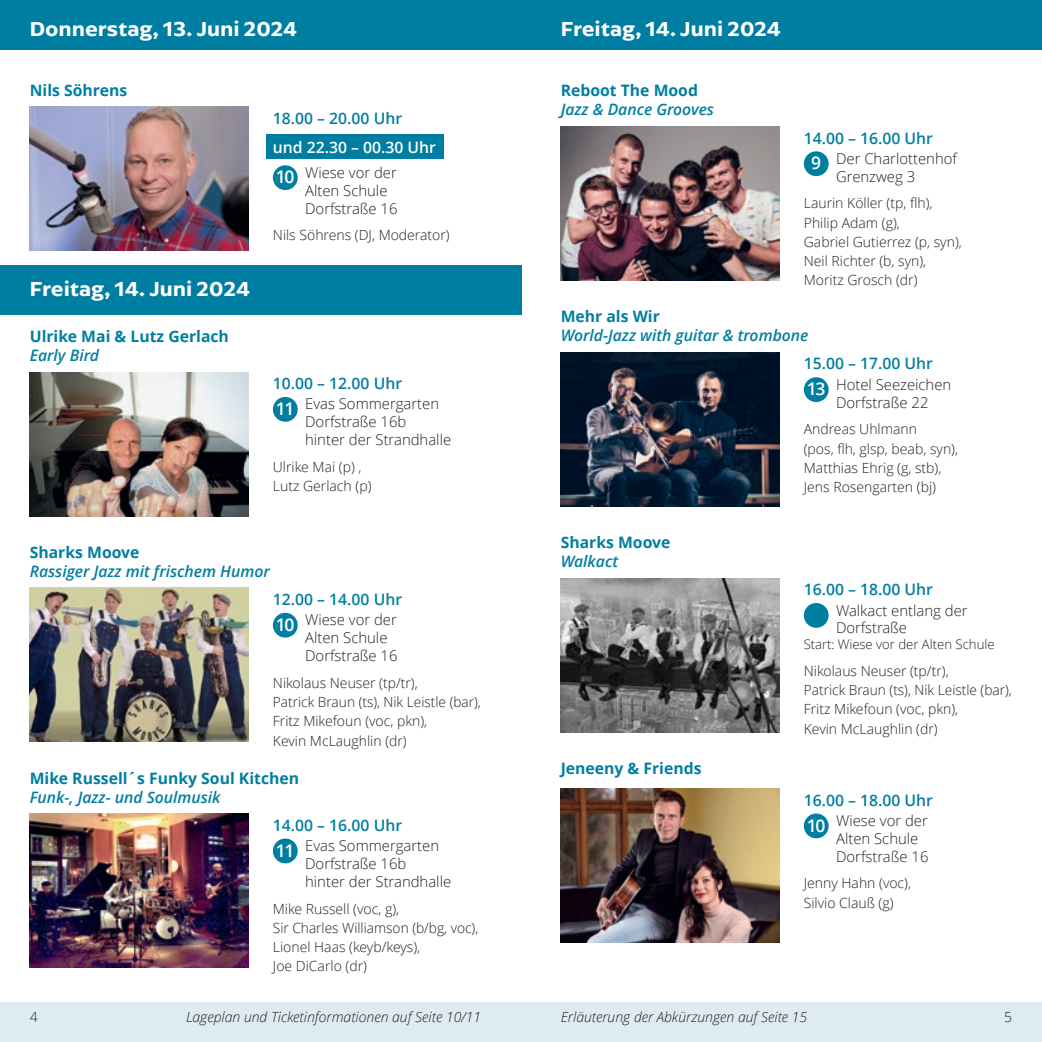
<style>
.page{position:relative;width:1042px;height:1042px;background:#fff}
.page>*{position:absolute;margin:0;border:0;box-sizing:border-box;transform-origin:0 0}
.Jazz24_Datum{font:600 21px "Arpona Sans";color:#fff}
.t1{font:600 17.5px "Open Sans";letter-spacing:-.075em;color:#fff}
.Jazz23_Tabelle_Konzert{font:700 15.75px "Open Sans";color:#007ea1}
.Jazz23_Tabelle_Konzertmotto{font:italic 600 15.75px "Open Sans";color:#007ea1}
.Jazz23_Tabelle_Uhrzeit{font:600 15.75px "Open Sans";color:#007ea1}
.Jazz23_Tabelle_Uhrzeit-2{font:600 15.75px "Open Sans";color:#fff}
.Jazz24_Tabelle_Ort{font:300 14.88px/17.8px "Open Sans";color:#231f20}
.Jazz23_Tabelle_Musiker{font:300 14px/19.2px "Open Sans";color:#231f20}
.Jazz24_Info_Seitenfuß{font:italic 300 14px "Open Sans";color:#231f20}
.Seitenzahl{font:300 14px "Open Sans";color:#231f20}
.Jazz24_Tabelle_Ort-2{font:300 13.12px "Open Sans";color:#231f20}
</style>
<div class="page">
<div style="left:266px;top:134px;width:177px;height:25px;background:#007ea1"></div>
<div style="left:0;top:265px;width:521px;height:50px;background:#007ea1"></div>
<img style="left:30px;top:107px;width:218px;height:144px">
<div style="left:273px;top:165px;width:25px;height:25px;background:#007ea1;border-radius:50%"></div>
<img style="left:30px;top:372px;width:218px;height:144px">
<div style="left:273px;top:397px;width:25px;height:25px;background:#007ea1;border-radius:50%"></div>
<img style="left:30px;top:588px;width:218px;height:154px">
<div style="left:273px;top:613px;width:25px;height:24px;background:#007ea1;border-radius:50%"></div>
<img style="left:30px;top:814px;width:218px;height:153px">
<div style="left:273px;top:838px;width:25px;height:25px;background:#007ea1;border-radius:50%"></div>
<img style="left:561px;top:126px;width:218px;height:154px">
<div style="left:804px;top:151px;width:24px;height:25px;background:#007ea1;border-radius:50%"></div>
<img style="left:561px;top:352px;width:218px;height:154px">
<div style="left:804px;top:377px;width:24px;height:25px;background:#007ea1;border-radius:50%"></div>
<img style="left:561px;top:578px;width:218px;height:154px">
<div style="left:804px;top:603px;width:24px;height:25px;background:#007ea1;border-radius:50%"></div>
<img style="left:561px;top:789px;width:218px;height:153px">
<div style="left:804px;top:813px;width:24px;height:25px;background:#007ea1;border-radius:50%"></div>
<div style="left:521px;top:0;width:521px;height:50px;background:#007ea1"></div>
<div style="left:0;top:0;width:521px;height:50px;background:#007ea1"></div>
<div style="left:521px;top:1002px;width:521px;height:40px;background:#deebf1"></div>
<div style="left:0;top:1002px;width:521px;height:40px;background:#deebf1"></div>
<p class="Jazz24_Datum" style="left:30px;top:14px;width:269px">Donnerstag, 13. Juni 2024</p>
<p class="Jazz24_Datum" style="left:561px;top:14px;width:222px">Freitag, 14. Juni 2024</p>
<p class="Jazz23_Tabelle_Konzert" style="left:30px;top:80px;width:99px">Nils Söhrens</p>
<p class="Jazz24_Datum" style="left:30px;top:275px;width:222px">Freitag, 14. Juni 2024</p>
<p class="Jazz23_Tabelle_Konzert" style="left:30px;top:325px;width:201px">Ulrike Mai &amp; Lutz Gerlach</p>
<p class="Jazz23_Tabelle_Konzertmotto" style="left:30px;top:344px;width:71px">Early Bird</p>
<p class="Jazz23_Tabelle_Uhrzeit" style="left:273px;top:107px;width:131px">18.00 – 20.00 Uhr</p>
<p class="Jazz23_Tabelle_Uhrzeit-2" style="left:273px;top:136px;width:165px">und 22.30 – 00.30 Uhr</p>
<p class="t1" style="left:276px;top:165px;width:20px">10</p>
<p class="Jazz24_Tabelle_Ort" style="left:305px;top:163px;width:93px">Wiese vor der</p>
<p class="Jazz24_Tabelle_Ort" style="left:305px;top:181px;width:84px">Alten Schule</p>
<p class="Jazz24_Tabelle_Ort" style="left:305px;top:199px;width:94px">Dorfstraße 16</p>
<p class="Jazz23_Tabelle_Musiker" style="left:273px;top:225px;width:178px">Nils Söhrens (DJ, Moderator)</p>
<p class="Jazz23_Tabelle_Uhrzeit" style="left:273px;top:373px;width:131px">10.00 – 12.00 Uhr</p>
<p class="t1" style="left:276px;top:396px;width:20px">11</p>
<p class="Jazz24_Tabelle_Ort" style="left:305px;top:395px;width:135px">Evas Sommergarten</p>
<p class="Jazz24_Tabelle_Ort" style="left:305px;top:413px;width:103px">Dorfstraße 16b</p>
<p class="Jazz24_Tabelle_Ort" style="left:305px;top:430px;width:148px">hinter der Strandhalle</p>
<p class="Jazz23_Tabelle_Musiker" style="left:273px;top:457px;width:100px">Ulrike Mai (p) ,<br>Lutz Gerlach (p)</p>
<p class="Jazz23_Tabelle_Konzert" style="left:30px;top:541px;width:111px">Sharks Moove</p>
<p class="Jazz23_Tabelle_Konzertmotto" style="left:30px;top:560px;width:241px">Rassiger Jazz mit frischem Humor</p>
<p class="Jazz23_Tabelle_Uhrzeit" style="left:273px;top:588px;width:131px">12.00 – 14.00 Uhr</p>
<p class="t1" style="left:276px;top:612px;width:20px">10</p>
<p class="Jazz24_Tabelle_Ort" style="left:305px;top:610px;width:93px">Wiese vor der</p>
<p class="Jazz24_Tabelle_Ort" style="left:305px;top:628px;width:84px">Alten Schule</p>
<p class="Jazz24_Tabelle_Ort" style="left:305px;top:646px;width:94px">Dorfstraße 16</p>
<p class="Jazz23_Tabelle_Musiker" style="left:273px;top:672px;width:209px">Nikolaus Neuser (tp/tr),<br>Patrick Braun (ts), Nik Leistle (bar),<br>Fritz Mikefoun (voc, pkn),<br>Kevin McLaughlin (dr)</p>
<p class="Jazz23_Tabelle_Konzert" style="left:30px;top:767px;width:271px">Mike Russell´s Funky Soul Kitchen</p>
<p class="Jazz23_Tabelle_Konzertmotto" style="left:30px;top:786px;width:192px">Funk-, Jazz- und Soulmusik</p>
<p class="Jazz23_Tabelle_Uhrzeit" style="left:273px;top:814px;width:131px">14.00 – 16.00 Uhr</p>
<p class="t1" style="left:276px;top:838px;width:20px">11</p>
<p class="Jazz24_Tabelle_Ort" style="left:305px;top:836px;width:135px">Evas Sommergarten</p>
<p class="Jazz24_Tabelle_Ort" style="left:305px;top:854px;width:103px">Dorfstraße 16b</p>
<p class="Jazz24_Tabelle_Ort" style="left:305px;top:872px;width:148px">hinter der Strandhalle</p>
<p class="Jazz23_Tabelle_Musiker" style="left:273px;top:898px;width:207px">Mike Russell (voc, g),<br>Sir Charles Williamson (b/bg, voc),<br>Lionel Haas (keyb/keys),<br>Joe DiCarlo (dr)</p>
<p class="Jazz23_Tabelle_Konzert" style="left:561px;top:80px;width:139px">Reboot The Mood</p>
<p class="Jazz23_Tabelle_Konzertmotto" style="left:561px;top:99px;width:155px">Jazz &amp; Dance Grooves</p>
<p class="Jazz23_Tabelle_Uhrzeit" style="left:804px;top:127px;width:131px">14.00 – 16.00 Uhr</p>
<p class="t1" style="left:811px;top:151px;width:11px">9</p>
<p class="Jazz24_Tabelle_Ort" style="left:836px;top:149px;width:122px">Der Charlottenhof<br>Grenzweg 3</p>
<p class="Jazz23_Tabelle_Musiker" style="left:804px;top:193px;width:159px">Laurin Köller (tp, flh),<br>Philip Adam (g),<br>Gabriel Gutierrez (p, syn),<br>Neil Richter (b, syn),<br>Moritz Grosch (dr)</p>
<p class="Jazz23_Tabelle_Konzert" style="left:561px;top:305px;width:101px">Mehr als Wir</p>
<p class="Jazz23_Tabelle_Konzertmotto" style="left:561px;top:325px;width:249px">World-Jazz with guitar &amp; trombone</p>
<p class="Jazz23_Tabelle_Uhrzeit" style="left:804px;top:353px;width:131px">15.00 – 17.00 Uhr</p>
<p class="t1" style="left:807px;top:377px;width:20px">13</p>
<p class="Jazz24_Tabelle_Ort" style="left:836px;top:375px;width:117px">Hotel Seezeichen</p>
<p class="Jazz24_Tabelle_Ort" style="left:836px;top:393px;width:94px">Dorfstraße 22</p>
<p class="Jazz23_Tabelle_Musiker" style="left:804px;top:419px;width:156px">Andreas Uhlmann<br>(pos, flh, glsp, beab, syn),<br>Matthias Ehrig (g, stb),<br>Jens Rosengarten (bj)</p>
<p class="Jazz23_Tabelle_Konzert" style="left:561px;top:531px;width:111px">Sharks Moove</p>
<p class="Jazz23_Tabelle_Konzertmotto" style="left:561px;top:550px;width:59px">Walkact</p>
<p class="Jazz23_Tabelle_Konzert" style="left:561px;top:757px;width:142px">Jeneeny &amp; Friends</p>
<p class="Jazz23_Tabelle_Uhrzeit" style="left:804px;top:579px;width:131px">16.00 – 18.00 Uhr</p>
<p class="Jazz24_Tabelle_Ort" style="left:836px;top:601px;width:133px">Walkact entlang der</p>
<p class="Jazz24_Tabelle_Ort" style="left:836px;top:619px;width:72px">Dorfstraße</p>
<p class="Jazz24_Tabelle_Ort-2" style="left:804px;top:635px;width:192px">Start: Wiese vor der Alten Schule</p>
<p class="Jazz23_Tabelle_Musiker" style="left:804px;top:661px;width:209px">Nikolaus Neuser (tp/tr),<br>Patrick Braun (ts), Nik Leistle (bar),<br>Fritz Mikefoun (voc, pkn),<br>Kevin McLaughlin (dr)</p>
<p class="Jazz23_Tabelle_Uhrzeit" style="left:804px;top:789px;width:131px">16.00 – 18.00 Uhr</p>
<p class="t1" style="left:807px;top:813px;width:20px">10</p>
<p class="Jazz24_Tabelle_Ort" style="left:836px;top:811px;width:93px">Wiese vor der</p>
<p class="Jazz24_Tabelle_Ort" style="left:836px;top:829px;width:84px">Alten Schule</p>
<p class="Jazz24_Tabelle_Ort" style="left:836px;top:847px;width:94px">Dorfstraße 16</p>
<p class="Jazz23_Tabelle_Musiker" style="left:804px;top:873px;width:109px">Jenny Hahn (voc),<br>Silvio Clauß (g)</p>
<p class="Seitenzahl" style="left:30px;top:1007px;width:9px">4</p>
<p class="Jazz24_Info_Seitenfuß" style="left:186px;top:1007px;width:297px">Lageplan und Ticketinformationen auf Seite 10/11</p>
<p class="Jazz24_Info_Seitenfuß" style="left:561px;top:1007px;width:248px">Erläuterung der Abkürzungen auf Seite 15</p>
<p class="Seitenzahl" style="left:1004px;top:1007px;width:9px">5</p>
</div>
